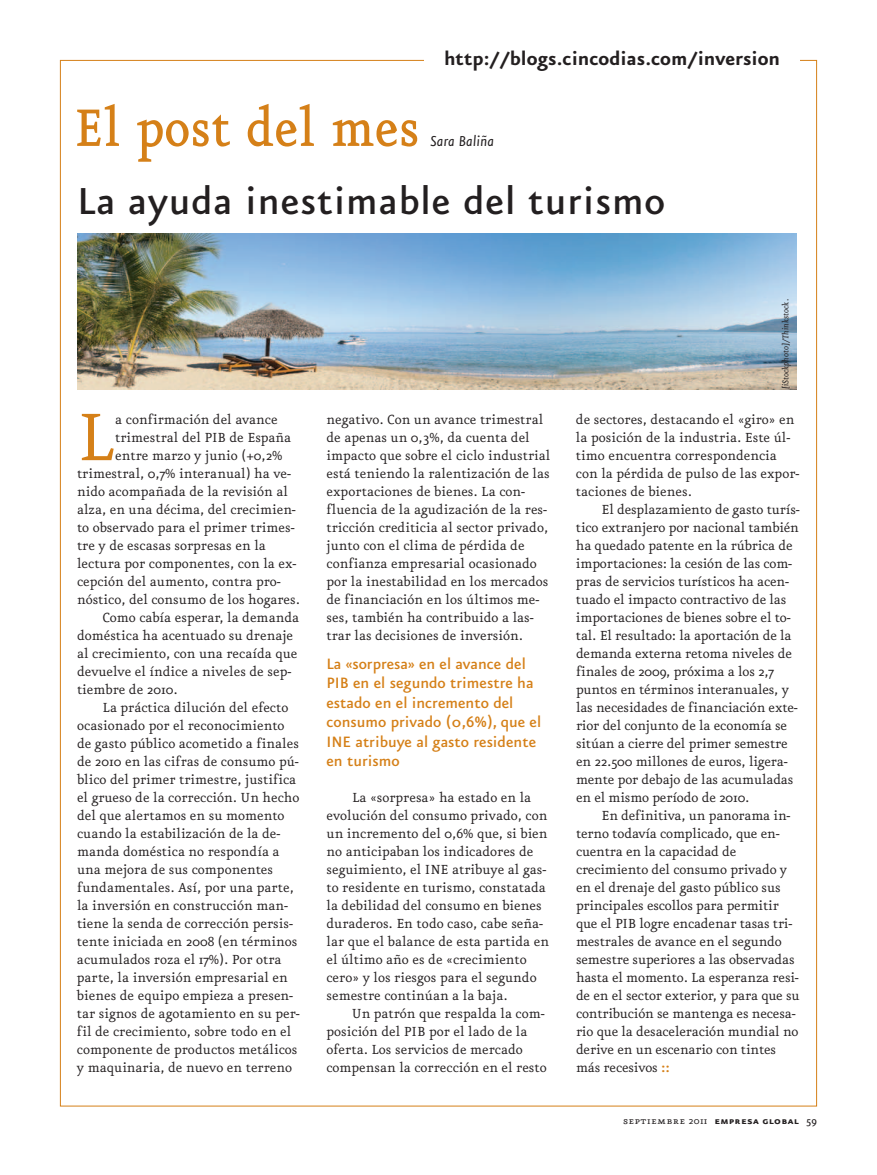
<style>
.page{position:relative;width:877px;height:1175px;background:#fff}
.page>*{position:absolute;margin:0;border:0;box-sizing:border-box;transform-origin:0 0}
.t1{font:80.25px "Eureka";color:#d58018}
.t2{font:500 63px "Eureka";color:#d58018;scale:.9 1}
.t3{font:500 45px "Eureka Sans";letter-spacing:.02em;color:#231f20}
.t4{font:700 22.5px "Eureka Sans";color:#231f20}
.t5{font:500 18px/19.5px "Eureka Sans";color:#d58018}
.t6{font:italic 17.25px "Eureka Sans";color:#231f20}
.t7{font:15.75px/18px "Eureka";color:#231f20}
.t8{font:12px "Eureka Sans Bold Caps";letter-spacing:.025em;color:#231f20}
.t9{font:italic 10.2px "Eureka";color:#231f20}
.s1{font-family:"Eureka Sans";font-weight:700;color:#d58018}
.s2{font-family:"Eureka Small Caps"}
.s3{font-family:"Eureka"}
.s4{font-family:"Eureka";font-weight:500}
</style>
<div class="page">
<img style="left:77px;top:233px;width:720px;height:156px">
<h2 class="t2" style="left:74px;top:98px;width:385px">El post del mes</h2>
<h3 class="t4" style="left:444px;top:47px;width:338px">http://blogs.cincodias.com/inversion</h3>
<p class="t6" style="left:430px;top:133px;width:65px">Sara Baliña</p>
<h3 class="t3" style="left:77px;top:172px;width:590px">La ayuda inestimable del turismo</h3>
<p class="t9" style="left:781px;top:389px;width:92px;rotate:-90deg">[iStockphoto]/Thinkstock.</p>
<h1 class="t1" style="left:77px;top:399px;width:40px">L</h1>
<p class="t7" style="left:115px;top:411px;width:164px">a confirmación del avance</p>
<p class="t7" style="left:115px;top:429px;width:178px">trimestral del PIB de España</p>
<p class="t7" style="left:115px;top:447px;width:169px">entre marzo y junio (+0,2%</p>
<p class="t7" style="left:77px;top:465px;width:216px">trimestral, 0,7% interanual) ha ve-</p>
<p class="t7" style="left:77px;top:483px;width:212px">nido acompañada de la revisión al</p>
<p class="t7" style="left:77px;top:501px;width:220px">alza, en una décima, del crecimien-</p>
<p class="t7" style="left:77px;top:519px;width:219px">to observado para el primer trimes-</p>
<p class="t7" style="left:77px;top:537px;width:190px">tre y de escasas sorpresas en la</p>
<p class="t7" style="left:77px;top:555px;width:221px">lectura por componentes, con la ex-</p>
<p class="t7" style="left:77px;top:573px;width:205px">cepción del aumento, contra pro-</p>
<p class="t7" style="left:77px;top:591px;width:224px">nóstico, del consumo de los hogares.</p>
<p class="t7" style="left:103px;top:609px;width:198px">Como cabía esperar, la demanda</p>
<p class="t7" style="left:77px;top:627px;width:218px">doméstica ha acentuado su drenaje</p>
<p class="t7" style="left:77px;top:645px;width:222px">al crecimiento, con una recaída que</p>
<p class="t7" style="left:77px;top:663px;width:216px">devuelve el índice a niveles de sep-</p>
<p class="t7" style="left:77px;top:681px;width:102px">tiembre de 2010.</p>
<p class="t7" style="left:103px;top:699px;width:187px">La práctica dilución del efecto</p>
<p class="t7" style="left:77px;top:717px;width:209px">ocasionado por el reconocimiento</p>
<p class="t7" style="left:77px;top:735px;width:223px">de gasto público acometido a finales</p>
<p class="t7" style="left:77px;top:753px;width:223px">de 2010 en las cifras de consumo pú-</p>
<p class="t7" style="left:77px;top:771px;width:221px">blico del primer trimestre, justifica</p>
<p class="t7" style="left:77px;top:789px;width:224px">el grueso de la corrección. Un hecho</p>
<p class="t7" style="left:77px;top:807px;width:209px">del que alertamos en su momento</p>
<p class="t7" style="left:77px;top:825px;width:205px">cuando la estabilización de la de-</p>
<p class="t7" style="left:77px;top:843px;width:204px">manda doméstica no respondía a</p>
<p class="t7" style="left:77px;top:861px;width:198px">una mejora de sus componentes</p>
<p class="t7" style="left:77px;top:879px;width:218px">fundamentales. Así, por una parte,</p>
<p class="t7" style="left:77px;top:897px;width:213px">la inversión en construcción man-</p>
<p class="t7" style="left:77px;top:915px;width:217px">tiene la senda de corrección persis-</p>
<p class="t7" style="left:77px;top:933px;width:222px">tente iniciada en 2008 (en términos</p>
<p class="t7" style="left:77px;top:951px;width:206px">acumulados roza el 17%). Por otra</p>
<p class="t7" style="left:77px;top:969px;width:212px">parte, la inversión empresarial en</p>
<p class="t7" style="left:77px;top:987px;width:218px">bienes de equipo empieza a presen-</p>
<p class="t7" style="left:77px;top:1005px;width:224px">tar signos de agotamiento en su per-</p>
<p class="t7" style="left:77px;top:1023px;width:216px">fil de crecimiento, sobre todo en el</p>
<p class="t7" style="left:77px;top:1041px;width:222px">componente de productos metálicos</p>
<p class="t7" style="left:77px;top:1059px;width:217px">y maquinaria, de nuevo en terreno</p>
<p class="t7" style="left:326px;top:411px;width:225px">negativo. Con un avance trimestral de apenas un 0,3%, da cuenta del impacto que sobre el ciclo industrial está teniendo la ralentización de las exportaciones de bienes. La con&shy;fluencia de la agudización de la res&shy;tricción crediticia al sector privado, junto con el clima de pérdida de confianza empresarial ocasionado por la inestabilidad en los mercados de financiación en los últimos me&shy;ses, también ha contribuido a las&shy;trar las decisiones de inversión.</p>
<p class="t5" style="left:326px;top:652px;width:216px">La «sorpresa» en el avance del<br>PIB en el segundo trimestre ha estado en el incremento del consumo privado (0,6%), que el<br>INE atribuye al gasto residente en turismo</p>
<p class="t7" style="left:326px;top:789px;width:224px;text-indent:26px">La «sorpresa» ha estado en la evolución del consumo privado, con un incremento del 0,6% que, si bien no anticipaban los indicadores de seguimiento, el INE atribuye al gas&shy;to residente en turismo, constatada la debilidad del consumo en bienes duraderos. En todo caso, cabe seña&shy;lar que el balance de esta partida en el último año es de «crecimiento cero» y los riesgos para el segundo semestre continúan a la baja.</p>
<p class="t7" style="left:326px;top:1005px;width:222px;text-indent:26px">Un patrón que respalda la com&shy;posición del PIB por el lado de la oferta. Los servicios de mercado compensan la corrección en el resto</p>
<p class="t7" style="left:576px;top:411px;width:225px">de sectores, destacando el «giro» en la posición de la industria. Este úl&shy;timo encuentra correspondencia con la pérdida de pulso de las expor&shy;taciones de bienes.</p>
<p class="t7" style="left:576px;top:501px;width:225px;text-indent:26px">El desplazamiento de gasto turís&shy;tico extranjero por nacional también ha quedado patente en la rúbrica de importaciones: la cesión de las com&shy;pras de servicios turísticos ha acen&shy;tuado el impacto contractivo de las importaciones de bienes sobre el to&shy;tal. El resultado: la aportación de la demanda externa retoma niveles de finales de 2009, próxima a los 2,7 puntos en términos interanuales, y las necesidades de financiación exte&shy;rior del conjunto de la economía se sitúan a cierre del primer semestre en 22.500 millones de euros, ligera&shy;mente por debajo de las acumuladas en el mismo período de 2010.</p>
<p class="t7" style="left:576px;top:807px;width:225px;text-indent:26px">En definitiva, un panorama in&shy;terno todavía complicado, que en&shy;cuentra en la capacidad de crecimiento del consumo privado y en el drenaje del gasto público sus principales escollos para permitir que el PIB logre encadenar tasas tri&shy;mestrales de avance en el segundo semestre superiores a las observadas hasta el momento. La esperanza resi&shy;de en el sector exterior, y para que su contribución se mantenga es necesa&shy;rio que la desaceleración mundial no derive en un escenario con tintes más recesivos <span class="s1">::</span></p>
<p class="t8" style="left:623px;top:1114px;width:195px"><span class="s2">septiembre</span> <span class="s3">2011</span> empresa global <span class="s4">59</span></p>
</div>
